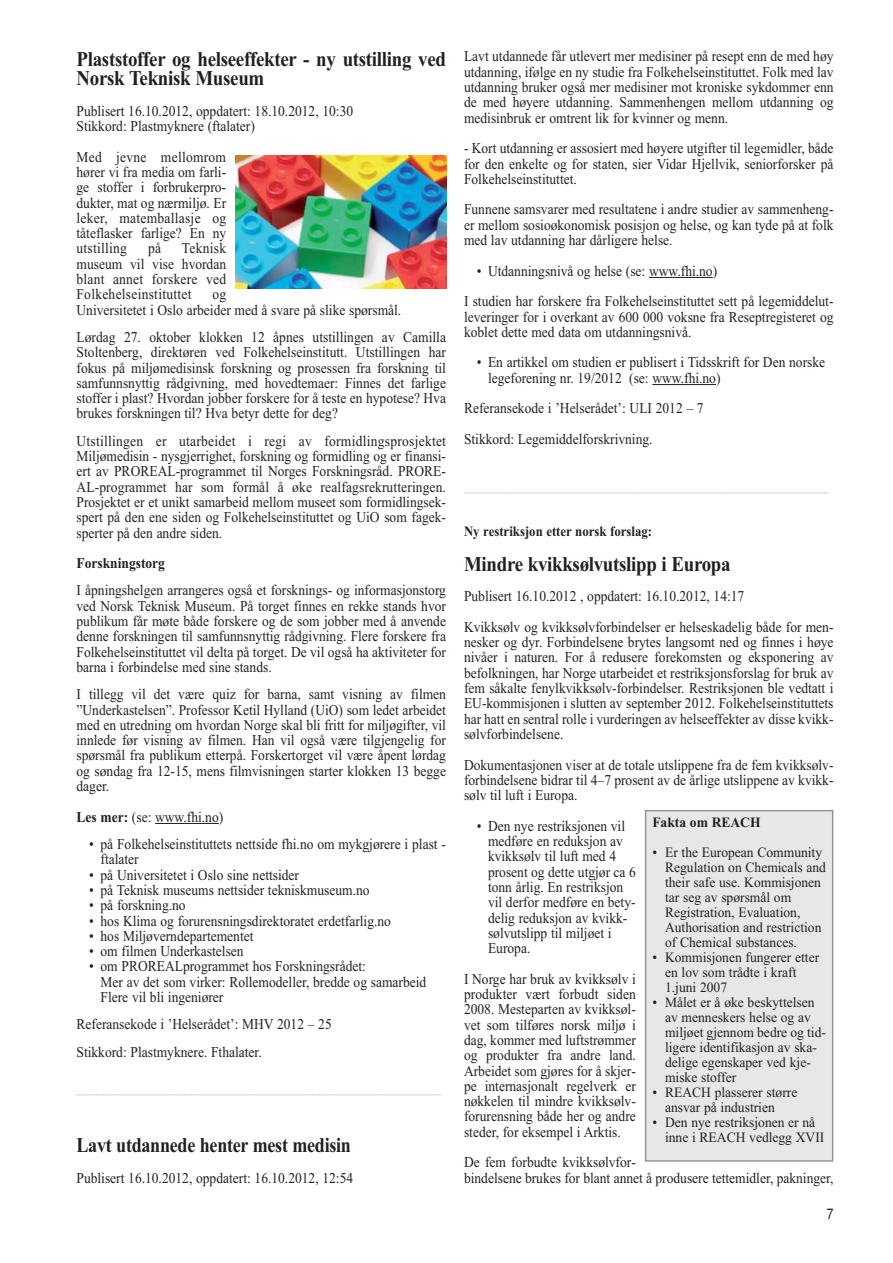
<style>
.page{position:relative;width:893px;height:1263px;background:#fff}
.page>*{position:absolute;margin:0;border:0;box-sizing:border-box;transform-origin:0 0}
.t1{font:700 21px/19.5px "Times New Roman";letter-spacing:-.015em;color:#231f20;scale:.9 1}
.t2{font:700 21px "Times New Roman";letter-spacing:-.015em;color:#231f20;scale:.86 1}
.t3{font:15px/15.3px "Times New Roman";color:#231f20;scale:.9 1}
.t4{font:15px "Times New Roman";color:#bbbdc0;scale:.9 1}
.t5{font:700 15px "Times New Roman";color:#231f20;scale:.9 1}
.t6{font:15px "Helvetica";color:#231f20;scale:.8 1}
.t7{font:14.25px/15px "Times New Roman";color:#231f20;scale:.95 1}
.t8{font:700 14.25px "Times New Roman";color:#231f20;scale:.9 1}
.t9{font:700 14.25px "Times New Roman";color:#231f20;scale:.95 1}
.s1{font-weight:700}
</style>
<div class="page">
<hr style="left:155px;top:823px;width:64px;height:1px;background:#231f20">
<hr style="left:649px;top:277px;width:64px;height:1px;background:#231f20">
<hr style="left:652px;top:384px;width:64px;height:1px;background:#231f20">
<img style="left:235px;top:156px;width:211px;height:132px">
<div style="left:646px;top:811px;width:186px;height:349px;background:#e6e7e8"></div>
<div style="left:645px;top:810px;width:188px;height:352px;border:2px solid #939598"></div>
<h1 class="t1" style="left:77px;top:51px;width:412px">Plaststoffer og helseeffekter - ny utstilling ved<br>Norsk Teknisk Museum</h1>
<p class="t3" style="left:77px;top:104px;width:309px">Publisert 16.10.2012, oppdatert: 18.10.2012, 10:30<br>Stikkord: Plastmyknere (ftalater)</p>
<p class="t3" style="left:77px;top:150px;width:168px;text-align:justify">Med jevne mellomrom hører vi fra media om farli&shy;ge stoffer i forbrukerpro&shy;dukter, mat og nærmiljø. Er leker, matemballasje og tåteflasker farlige? En ny utstilling</p>
<p class="t3" style="left:148px;top:242px;width:16px">på</p>
<p class="t3" style="left:77px;top:242px;width:168px;text-align:justify;text-indent:105px">Teknisk museum vil vise hvordan blant annet forskere ved Folkehelseinstituttet</p>
<p class="t3" style="left:77px;top:288px;width:362px;text-indent:136px">og<br>Universitetet i Oslo arbeider med å svare på slike spørsmål.</p>
<p class="t3" style="left:77px;top:331px;width:412px;text-align:justify">Lørdag 27. oktober klokken 12 åpnes utstillingen av Camilla Stoltenberg, direktøren ved Folkehelseinstitutt. Utstillingen har fokus på miljømedisinsk forskning og prosessen fra forskning til samfunnsnyttig rådgivning, med hovedtemaer: Finnes det farlige stoffer i plast? Hvordan jobber forskere for å teste en hypotese? Hva brukes forskningen til? Hva betyr dette for deg?</p>
<p class="t3" style="left:77px;top:434px;width:412px;text-align:justify">Utstillingen er utarbeidet i regi av formidlingsprosjektet Miljømedisin - nysgjerrighet, forskning og formidling og er finansi&shy;ert av PROREAL-programmet til Norges Forskningsråd. PRORE-AL-programmet har som formål å øke realfagsrekrutteringen.<br>Prosjektet er et unikt samarbeid mellom museet som formidlingsek&shy;spert på den ene siden og Folkehelseinstituttet og UiO som fagek&shy;sperter på den andre siden.</p>
<p class="t5" style="left:77px;top:558px;width:100px">Forskningstorg</p>
<p class="t3" style="left:77px;top:584px;width:412px;text-align:justify">I åpningshelgen arrangeres også et forsknings- og informasjonstorg ved Norsk Teknisk Museum. På torget finnes en rekke stands hvor publikum får møte både forskere og de som jobber med å anvende denne forskningen til samfunnsnyttig rådgivning. Flere forskere fra Folkehelseinstituttet vil delta på torget. De vil også ha aktiviteter for barna i forbindelse med sine stands.</p>
<p class="t3" style="left:77px;top:688px;width:412px;text-align:justify">I tillegg vil det være quiz for barna, samt visning av filmen ”Underkastelsen”. Professor Ketil Hylland (UiO) som ledet arbeidet med en utredning om hvordan Norge skal bli fritt for miljøgifter, vil innlede før visning av filmen. Han vil også være tilgjengelig for spørsmål fra publikum etterpå. Forskertorget vil være åpent lørdag og søndag fra 12-15, mens filmvisningen starter klokken 13 begge dager.</p>
<p class="t3" style="left:77px;top:810px;width:165px"><span class="s1">Les mer:</span> (se: www.fhi.no)</p>
<p class="t3" style="left:101px;top:838px;width:385px;text-indent:-11px">• på Folkehelseinstituttets nettside fhi.no om mykgjørere i plast - ftalater</p>
<p class="t3" style="left:89px;top:868px;width:235px">• på Universitetet i Oslo sine nettsider</p>
<p class="t3" style="left:89px;top:884px;width:313px">• på Teknisk museums nettsider tekniskmuseum.no</p>
<p class="t3" style="left:89px;top:899px;width:109px">• på forskning.no</p>
<p class="t3" style="left:89px;top:914px;width:337px">• hos Klima og forurensningsdirektoratet erdetfarlig.no</p>
<p class="t3" style="left:89px;top:929px;width:184px">• hos Miljøverndepartementet</p>
<p class="t3" style="left:89px;top:945px;width:173px">• om filmen Underkastelsen</p>
<p class="t3" style="left:101px;top:960px;width:363px;text-indent:-11px">• om PROREALprogrammet hos Forskningsrådet:<br>Mer av det som virker: Rollemodeller, bredde og samarbeid<br>Flere vil bli ingeniører</p>
<p class="t3" style="left:77px;top:1012px;width:285px;line-height:27.3px">Referansekode i ’Helserådet’: MHV 2012 – 25<br>Stikkord: Plastmyknere. Fthalater.</p>
<p class="t4" style="left:77px;top:1081px;width:406px">______________________________________________________</p>
<h1 class="t2" style="left:77px;top:1138px;width:321px">Lavt utdannede henter mest medisin</h1>
<p class="t3" style="left:77px;top:1172px;width:309px">Publisert 16.10.2012, oppdatert: 16.10.2012, 12:54</p>
<p class="t3" style="left:464px;top:50px;width:412px;text-align:justify">Lavt utdannede får utlevert mer medisiner på resept enn de med høy utdanning, ifølge en ny studie fra Folkehelseinstituttet. Folk med lav utdanning bruker også mer medisiner mot kroniske sykdommer enn de med høyere utdanning. Sammenhengen mellom utdanning og medisinbruk er omtrent lik for kvinner og menn.</p>
<p class="t3" style="left:464px;top:142px;width:412px;text-align:justify">- Kort utdanning er assosiert med høyere utgifter til legemidler, både for den enkelte og for staten, sier Vidar Hjellvik, seniorforsker på Folkehelseinstituttet.</p>
<p class="t3" style="left:464px;top:203px;width:412px;text-align:justify">Funnene samsvarer med resultatene i andre studier av sammenheng&shy;er mellom sosioøkonomisk posisjon og helse, og kan tyde på at folk med lav utdanning har dårligere helse.</p>
<p class="t3" style="left:464px;top:257px;width:412px;line-height:30.6px;text-indent:13px">• Utdanningsnivå og helse (se: www.fhi.no)<br>I studien har forskere fra Folkehelseinstituttet sett på legemiddelut-</p>
<p class="t3" style="left:464px;top:310px;width:412px">leveringer for i overkant av 600 000 voksne fra Reseptregisteret og koblet dette med data om utdanningsnivå.</p>
<p class="t3" style="left:488px;top:356px;width:376px;text-indent:-11px">• En artikkel om studien er publisert i Tidsskrift for Den norske legeforening nr. 19/2012 (se: www.fhi.no)</p>
<p class="t3" style="left:464px;top:394px;width:268px;line-height:30.6px">Referansekode i ’Helserådet’: ULI 2012 – 7<br>Stikkord: Legemiddelforskrivning.</p>
<p class="t4" style="left:464px;top:479px;width:406px">______________________________________________________</p>
<p class="t8" style="left:464px;top:526px;width:211px">Ny restriksjon etter norsk forslag:</p>
<h1 class="t1" style="left:464px;top:556px;width:298px">Mindre kvikksølvutslipp i Europa</h1>
<p class="t3" style="left:464px;top:582px;width:412px;line-height:30.6px">Publisert 16.10.2012 , oppdatert: 16.10.2012, 14:17<br>Kvikksølv og kvikksølvforbindelser er helseskadelig både for men-</p>
<p class="t3" style="left:464px;top:636px;width:412px;text-align:justify">nesker og dyr. Forbindelsene brytes langsomt ned og finnes i høye nivåer i naturen. For å redusere forekomsten og eksponering av befolkningen, har Norge utarbeidet et restriksjonsforslag for bruk av fem såkalte fenylkvikksølv-forbindelser. Restriksjonen ble vedtatt i EU-kommisjonen i slutten av september 2012. Folkehelseinstituttets har hatt en sentral rolle i vurderingen av helseeffekter av disse kvikk&shy;sølvforbindelsene.</p>
<p class="t3" style="left:464px;top:758px;width:412px;text-align:justify">Dokumentasjonen viser at de totale utslippene fra de fem kvikksølv&shy;forbindelsene bidrar til 4–7 prosent av de årlige utslippene av kvikk&shy;sølv til luft i Europa.</p>
<p class="t3" style="left:488px;top:819px;width:166px;text-indent:-11px">• Den nye restriksjonen vil medføre en reduksjon av kvikksølv til luft med 4 prosent og dette utgjør ca 6 tonn årlig. En restriksjon vil derfor medføre en bety&shy;delig reduksjon av kvikk&shy;sølvutslipp til miljøet i<br>Europa.</p>
<p class="t3" style="left:464px;top:972px;width:192px;text-align:justify">I Norge har bruk av kvikksølv i produkter vært forbudt siden 2008. Mesteparten av kvikksøl&shy;vet som tilføres norsk miljø i dag, kommer med luftstrømmer og produkter fra andre land.<br>Arbeidet som gjøres for å skjer&shy;pe internasjonalt regelverk er nøkkelen til mindre kvikksølv&shy;forurensning både her og andre steder, for eksempel i Arktis.</p>
<p class="t3" style="left:464px;top:1156px;width:412px">De fem forbudte kvikksølvfor-<br>bindelsene brukes for blant annet å produsere tettemidler, pakninger,</p>
<p class="t9" style="left:652px;top:818px;width:115px">Fakta om REACH</p>
<p class="t7" style="left:665px;top:846px;width:171px;text-indent:-13px">• Er the European Community<br>Regulation on Chemicals and their safe use. Kommisjonen tar seg av spørsmål om<br>Registration, Evaluation,<br>Authorisation and restriction of Chemical substances.</p>
<p class="t7" style="left:665px;top:951px;width:164px;text-indent:-13px">• Kommisjonen fungerer etter en lov som trådte i kraft<br>1.juni 2007</p>
<p class="t7" style="left:665px;top:996px;width:171px;text-indent:-13px">• Målet er å øke beskyttelsen av menneskers helse og av miljøet gjennom bedre og tid&shy;ligere identifikasjon av ska&shy;delige egenskaper ved kje&shy;miske stoffer</p>
<p class="t7" style="left:665px;top:1086px;width:141px;text-indent:-13px">• REACH plasserer større ansvar på industrien</p>
<p class="t7" style="left:665px;top:1116px;width:169px;text-indent:-13px">• Den nye restriksjonen er nå inne i REACH vedlegg XVII</p>
<p class="t6" style="left:827px;top:1208px;width:10px">7</p>
</div>
